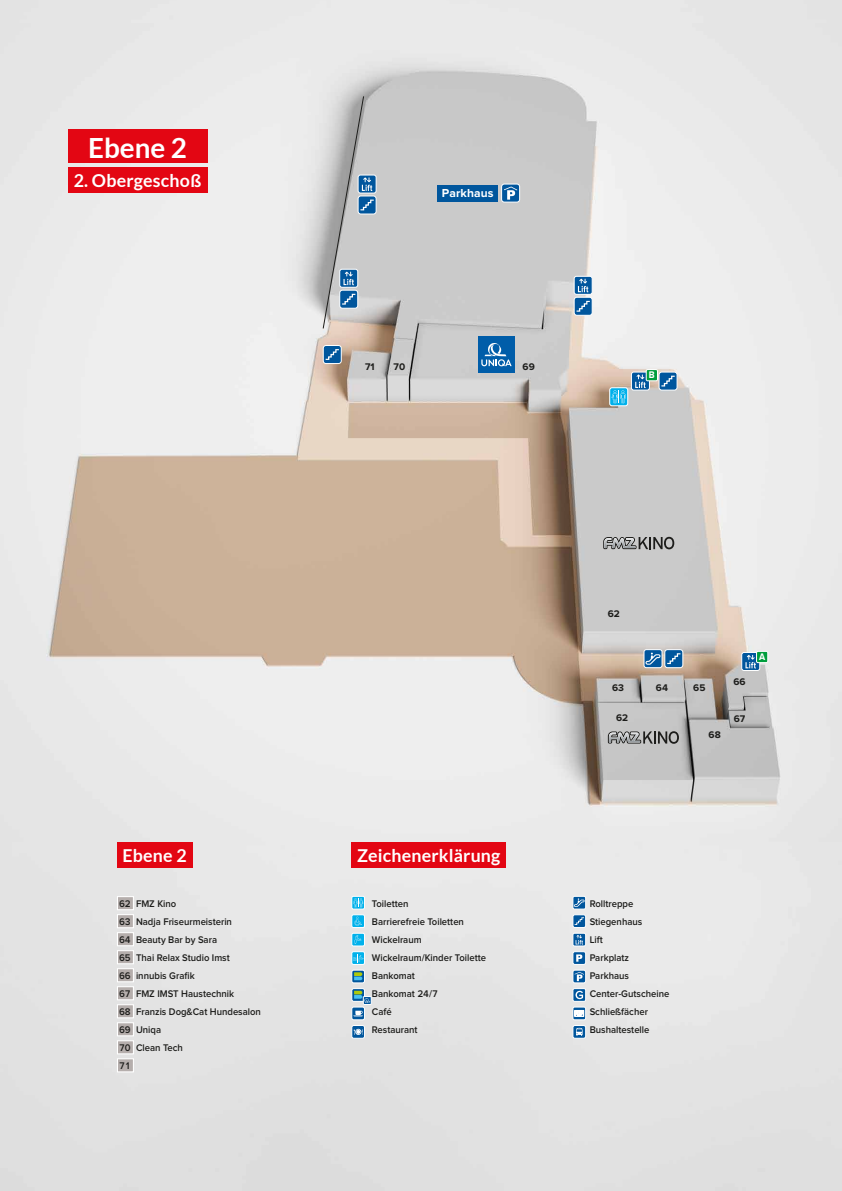
<style>
.page{position:relative;width:842px;height:1191px;background:#fff}
.page>*{position:absolute;margin:0;border:0;box-sizing:border-box;transform-origin:0 0}
.t1{font:700 27.8px "Lato";color:#fff}
.t2{font:700 17.8px "Lato";letter-spacing:.01em;color:#fff}
.t3{font:700 12px "Proxima Nova";letter-spacing:.01em;color:#fff}
.t4{font:600 10px/18px "Proxima Nova";color:#1d1d1b;scale:.95 1}
.t5{font:700 10px "Proxima Nova";color:#1d1d1b}
.t6{font:700 9.9px "Proxima Nova";color:#fff;scale:.9 1}
</style>
<div class="page">
<img style="left:0;top:0;width:842px;height:1191px">
<div style="left:502px;top:184px;width:18px;height:18px;background:#00569d;border-radius:3px"></div>
<div style="left:501px;top:184px;width:19px;height:18px;border:1px solid #fff;border-radius:3px"></div>
<svg style="left:504px;top:186px;width:13px;height:14px"></svg>
<div style="left:437px;top:185px;width:61px;height:16px;background:#00569d"></div>
<div style="left:358px;top:196px;width:18px;height:18px;border:1px solid #fff;border-radius:3px"></div>
<div style="left:358px;top:175px;width:18px;height:18px;border:1px solid #fff;border-radius:2px"></div>
<div style="left:574px;top:297px;width:18px;height:18px;background:#00569d;border-radius:3px"></div>
<div style="left:574px;top:297px;width:18px;height:19px;border:1px solid #fff;border-radius:3px"></div>
<svg style="left:576px;top:301px;width:14px;height:11px"></svg>
<svg style="left:574px;top:276px;width:18px;height:18px"></svg>
<div style="left:574px;top:276px;width:18px;height:19px;border:1px solid #fff;border-radius:2px"></div>
<svg style="left:578px;top:279px;width:10px;height:13px"></svg>
<div style="left:323px;top:345px;width:18px;height:18px;background:#00569d;border-radius:3px"></div>
<div style="left:323px;top:345px;width:19px;height:19px;border:1px solid #fff;border-radius:3px"></div>
<svg style="left:326px;top:349px;width:13px;height:11px"></svg>
<svg style="left:742px;top:652px;width:18px;height:18px"></svg>
<div style="left:741px;top:652px;width:19px;height:19px;border:1px solid #fff;border-radius:2px"></div>
<svg style="left:745px;top:655px;width:11px;height:13px"></svg>
<div style="left:756px;top:651px;width:12px;height:11px;background:#009e3d"></div>
<div style="left:756px;top:651px;width:12px;height:12px;border:1px solid #fff"></div>
<svg style="left:610px;top:388px;width:18px;height:18px"></svg>
<div style="left:609px;top:387px;width:19px;height:19px;border:1px solid #fff;border-radius:2px"></div>
<svg style="left:612px;top:390px;width:14px;height:13px"></svg>
<svg style="left:659px;top:372px;width:18px;height:18px"></svg>
<div style="left:659px;top:372px;width:18px;height:18px;border:1px solid #fff;border-radius:3px"></div>
<svg style="left:661px;top:376px;width:14px;height:10px"></svg>
<div style="left:631px;top:372px;width:18px;height:18px;background:#00569d;border-radius:2px"></div>
<div style="left:631px;top:372px;width:19px;height:18px;border:1px solid #fff;border-radius:2px"></div>
<svg style="left:635px;top:374px;width:11px;height:14px"></svg>
<div style="left:646px;top:369px;width:11px;height:12px;background:#009e3d"></div>
<div style="left:646px;top:369px;width:12px;height:12px;border:1px solid #fff"></div>
<div style="left:644px;top:649px;width:18px;height:18px;background:#00569d;border-radius:2px"></div>
<div style="left:644px;top:649px;width:18px;height:19px;border:1px solid #fff;border-radius:2px"></div>
<svg style="left:645px;top:652px;width:16px;height:12px"></svg>
<div style="left:665px;top:649px;width:18px;height:18px;background:#00569d;border-radius:3px"></div>
<div style="left:664px;top:649px;width:19px;height:19px;border:1px solid #fff;border-radius:3px"></div>
<svg style="left:667px;top:653px;width:13px;height:11px"></svg>
<div style="left:478px;top:336px;width:37px;height:37px;background:#005da9"></div>
<svg style="left:481px;top:343px;width:31px;height:23px"></svg>
<svg style="left:603px;top:537px;width:71px;height:12px"></svg>
<svg style="left:608px;top:731px;width:71px;height:13px"></svg>
<div style="left:117px;top:842px;width:76px;height:25px;background:#e30613"></div>
<div style="left:351px;top:842px;width:155px;height:25px;background:#e30613"></div>
<div style="left:117px;top:896px;width:17px;height:14px;background:#b5aeac;border:1px solid #fff"></div>
<div style="left:117px;top:914px;width:17px;height:14px;background:#b5aeac;border:1px solid #fff"></div>
<div style="left:117px;top:932px;width:17px;height:14px;background:#b5aeac;border:1px solid #fff"></div>
<div style="left:117px;top:950px;width:17px;height:14px;background:#b5aeac;border:1px solid #fff"></div>
<div style="left:117px;top:968px;width:17px;height:14px;background:#b5aeac;border:1px solid #fff"></div>
<div style="left:117px;top:986px;width:17px;height:14px;background:#b5aeac;border:1px solid #fff"></div>
<div style="left:117px;top:1004px;width:17px;height:14px;background:#b5aeac;border:1px solid #fff"></div>
<div style="left:117px;top:1022px;width:17px;height:14px;background:#b5aeac;border:1px solid #fff"></div>
<div style="left:117px;top:1040px;width:17px;height:14px;background:#b5aeac;border:1px solid #fff"></div>
<div style="left:117px;top:1058px;width:17px;height:14px;background:#b5aeac;border:1px solid #fff"></div>
<svg style="left:323px;top:96px;width:51px;height:233px;background:#b1b7bc"></svg>
<div style="left:68px;top:129px;width:139px;height:34px;background:#e30613"></div>
<div style="left:68px;top:167px;width:139px;height:26px;background:#e30613"></div>
<div style="left:352px;top:1025px;width:12px;height:13px;background:#00569d;border-radius:2px"></div>
<div style="left:351px;top:1025px;width:14px;height:13px;border:1px solid #fff;border-radius:2px"></div>
<svg style="left:354px;top:1028px;width:9px;height:7px"></svg>
<div style="left:351px;top:896px;width:14px;height:13px;border:1px solid #fff;border-radius:2px"></div>
<svg style="left:353px;top:898px;width:10px;height:9px"></svg>
<div style="left:573px;top:896px;width:13px;height:13px;border:1px solid #fff;border-radius:2px"></div>
<svg style="left:574px;top:898px;width:11px;height:9px"></svg>
<div style="left:352px;top:914px;width:12px;height:13px;background:#00b1eb;border-radius:2px"></div>
<div style="left:351px;top:914px;width:14px;height:13px;border:1px solid #fff;border-radius:2px"></div>
<svg style="left:354px;top:916px;width:8px;height:9px"></svg>
<svg style="left:352px;top:1007px;width:12px;height:12px"></svg>
<div style="left:351px;top:1006px;width:14px;height:14px;border:1px solid #fff;border-radius:2px"></div>
<svg style="left:353px;top:1010px;width:10px;height:6px"></svg>
<div style="left:352px;top:933px;width:12px;height:13px;background:#00b1eb;border-radius:2px"></div>
<div style="left:351px;top:933px;width:14px;height:13px;border:1px solid #fff;border-radius:2px"></div>
<svg style="left:355px;top:935px;width:7px;height:9px"></svg>
<svg style="left:352px;top:970px;width:12px;height:13px"></svg>
<div style="left:351px;top:970px;width:14px;height:13px;border:1px solid #fff;border-radius:2px"></div>
<svg style="left:354px;top:972px;width:8px;height:8px"></svg>
<div style="left:573px;top:914px;width:13px;height:13px;background:#00569d;border-radius:2px"></div>
<div style="left:573px;top:914px;width:13px;height:13px;border:1px solid #fff;border-radius:2px"></div>
<svg style="left:575px;top:917px;width:9px;height:8px"></svg>
<svg style="left:573px;top:933px;width:13px;height:13px"></svg>
<div style="left:573px;top:933px;width:13px;height:13px;border:1px solid #fff;border-radius:2px"></div>
<svg style="left:576px;top:935px;width:7px;height:9px"></svg>
<div style="left:573px;top:970px;width:13px;height:13px;border:1px solid #fff;border-radius:2px"></div>
<svg style="left:574px;top:972px;width:10px;height:9px"></svg>
<div style="left:573px;top:1025px;width:13px;height:13px;background:#00569d;border-radius:2px"></div>
<div style="left:573px;top:1025px;width:13px;height:13px;border:1px solid #fff;border-radius:2px"></div>
<svg style="left:576px;top:1027px;width:7px;height:9px"></svg>
<svg style="left:573px;top:951px;width:13px;height:13px"></svg>
<div style="left:573px;top:951px;width:13px;height:13px;border:1px solid #fff;border-radius:2px"></div>
<svg style="left:576px;top:954px;width:6px;height:7px"></svg>
<div style="left:573px;top:988px;width:13px;height:13px;border:1px solid #fff;border-radius:2px"></div>
<svg style="left:575px;top:990px;width:8px;height:9px"></svg>
<svg style="left:573px;top:1007px;width:13px;height:12px"></svg>
<div style="left:573px;top:1006px;width:13px;height:14px;border:1px solid #fff;border-radius:2px"></div>
<svg style="left:575px;top:1010px;width:9px;height:6px"></svg>
<div style="left:351px;top:951px;width:14px;height:13px;border:1px solid #fff;border-radius:2px"></div>
<svg style="left:353px;top:953px;width:11px;height:9px"></svg>
<div style="left:352px;top:988px;width:12px;height:13px;background:#00569d;border-radius:2px"></div>
<div style="left:351px;top:988px;width:14px;height:13px;border:1px solid #fff;border-radius:2px"></div>
<div style="left:363px;top:996px;width:8px;height:8px;border:1px solid #fff"></div>
<svg style="left:354px;top:990px;width:16px;height:12px"></svg>
<h1 class="t1" style="left:88px;top:131px;width:100px">Ebene 2</h1>
<h2 class="t2" style="left:74px;top:171px;width:129px">2. Obergeschoß</h2>
<p class="t3" style="left:442px;top:186px;width:53px">Parkhaus</p>
<p class="t5" style="left:365px;top:361px;width:11px">71</p>
<p class="t5" style="left:394px;top:361px;width:13px">70</p>
<p class="t5" style="left:523px;top:361px;width:14px">69</p>
<p class="t6" style="left:649px;top:369px;width:8px">B</p>
<p class="t5" style="left:608px;top:607px;width:14px">62</p>
<p class="t5" style="left:612px;top:682px;width:13px">63</p>
<p class="t5" style="left:656px;top:682px;width:14px">64</p>
<p class="t5" style="left:693px;top:682px;width:14px">65</p>
<p class="t5" style="left:616px;top:711px;width:14px">62</p>
<p class="t5" style="left:709px;top:728px;width:14px">68</p>
<p class="t5" style="left:733px;top:676px;width:14px">66</p>
<p class="t5" style="left:734px;top:713px;width:13px">67</p>
<p class="t6" style="left:759px;top:651px;width:8px">A</p>
<h2 class="t2" style="left:123px;top:845px;width:66px">Ebene 2</h2>
<h2 class="t2" style="left:357px;top:845px;width:145px">Zeichenerklärung</h2>
<p class="t4" style="left:119px;top:894px;width:151px">62 FMZ Kino<br>63 Nadja Friseurmeisterin<br>64 Beauty Bar by Sara<br>65 Thai Relax Studio Imst<br>66 innubis Grafik<br>67 FMZ IMST Haustechnik<br>68 Franzis Dog&amp;Cat Hundesalon<br>69 Uniqa<br>70 Clean Tech<br>71</p>
<p class="t4" style="left:590px;top:894px;width:85px">Rolltreppe<br>Stiegenhaus<br>Lift<br>Parkplatz<br>Parkhaus<br>Center-Gutscheine<br>Schließfächer<br>Bushaltestelle</p>
<p class="t4" style="left:372px;top:894px;width:122px">Toiletten<br>Barrierefreie Toiletten<br>Wickelraum<br>Wickelraum/Kinder Toilette<br>Bankomat<br>Bankomat 24/7<br>Café<br>Restaurant</p>
</div>
